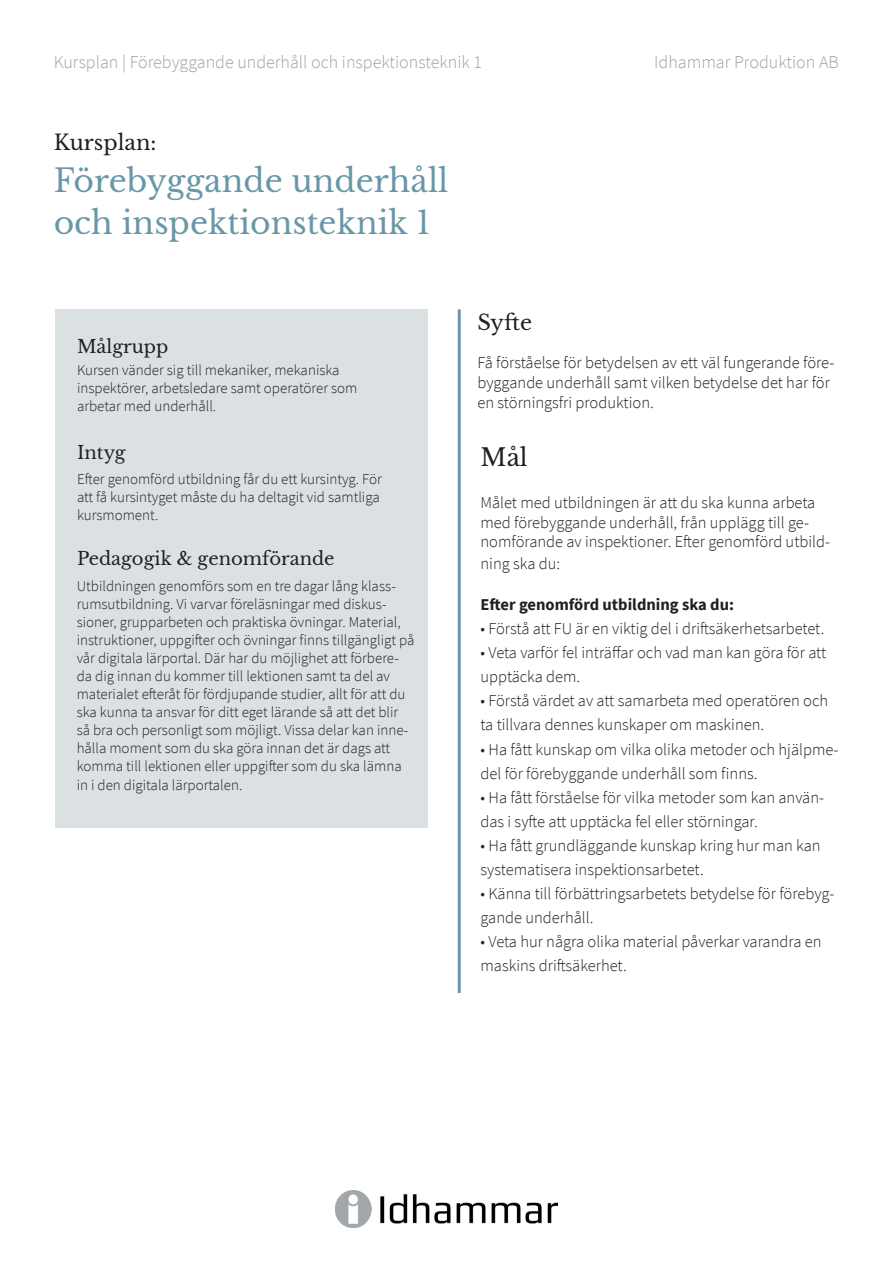
<style>
.page{position:relative;width:893px;height:1263px;background:#fff}
.page>*{position:absolute;margin:0;border:0;box-sizing:border-box;transform-origin:0 0}
.t1{font:31.5px/42px "Libre Baskerville";color:#6a97a7}
.t2{font:24px "Libre Baskerville";color:#231f20}
.t3{font:21px "Libre Baskerville";color:#231f20}
.t4{font:300 18px "Source Sans Pro";color:#a0a1a5}
.t5{font:18px "Libre Baskerville";color:#231f20}
.t6{font:300 16.5px/24px "Source Sans Pro";color:#231f20}
.t7{font:700 16.5px "Source Sans Pro";color:#231f20}
.t8{font:300 15px/18px "Source Sans Pro";color:#231f20}
</style>
<div class="page">
<div style="left:55px;top:309px;width:373px;height:519px;background:#dbe1e2"></div>
<img style="left:336px;top:1191px;width:221px;height:36px">
<hr style="left:458px;top:309px;width:3px;height:684px;background:#6a97a7">
<p class="t4" style="left:54px;top:50px;width:430px">Kursplan | Förebyggande underhåll och inspektionsteknik 1</p>
<p class="t4" style="left:654px;top:50px;width:186px">Idhammar Produktion AB</p>
<p class="t3" style="left:54px;top:129px;width:104px">Kursplan:</p>
<h1 class="t1" style="left:54px;top:160px;width:396px">Förebyggande underhåll och inspektionsteknik 1</h1>
<p class="t5" style="left:77px;top:335px;width:93px">Målgrupp</p>
<p class="t8" style="left:77px;top:361px;width:282px">Kursen vänder sig till mekaniker, mekaniska inspektörer, arbetsledare samt operatörer som arbetar med underhåll.</p>
<p class="t5" style="left:77px;top:442px;width:50px">Intyg</p>
<p class="t8" style="left:77px;top:470px;width:306px">Efter genomförd utbildning får du ett kursintyg. För att få kursintyget måste du ha deltagit vid samtliga kursmoment.</p>
<p class="t5" style="left:77px;top:547px;width:259px">Pedagogik &amp; genomförande</p>
<p class="t8" style="left:77px;top:577px;width:339px">Utbildningen genomförs som en tre dagar lång klass&shy;rumsutbildning. Vi varvar föreläsningar med diskus&shy;sioner, grupparbeten och praktiska övningar. Material, instruktioner, uppgifter och övningar finns tillgängligt på vår digitala lärportal. Där har du möjlighet att förbere&shy;da dig innan du kommer till lektionen samt ta del av materialet efteråt för fördjupande studier, allt för att du ska kunna ta ansvar för ditt eget lärande så att det blir så bra och personligt som möjligt. Vissa delar kan inne&shy;hålla moment som du ska göra innan det är dags att komma till lektionen eller uppgifter som du ska lämna</p>
<p class="t8" style="left:77px;top:776px;width:167px">in i den digitala lärportalen.</p>
<p class="t3" style="left:477px;top:309px;width:56px">Syfte</p>
<p class="t6" style="left:477px;top:353px;width:358px;line-height:19.8px">Få förståelse för betydelsen av ett väl fungerande före&shy;byggande underhåll samt vilken betydelse det har för en störningsfri produktion.</p>
<h2 class="t2" style="left:480px;top:443px;width:49px">Mål</h2>
<p class="t6" style="left:480px;top:492px;width:351px;line-height:19.8px">Målet med utbildningen är att du ska kunna arbeta med förebyggande underhåll, från upplägg till ge&shy;nomförande av inspektioner. Efter genomförd utbild-</p>
<p class="t6" style="left:480px;top:552px;width:81px">ning ska du:</p>
<p class="t7" style="left:480px;top:594px;width:255px">Efter genomförd utbildning ska du:</p>
<p class="t6" style="left:480px;top:617px;width:345px">• Förstå att FU är en viktig del i driftsäkerhetsarbetet.</p>
<p class="t6" style="left:480px;top:641px;width:347px">• Veta varför fel inträffar och vad man kan göra för att upptäcka dem.</p>
<p class="t6" style="left:480px;top:689px;width:349px">• Förstå värdet av att samarbeta med operatören och ta tillvara dennes kunskaper om maskinen.</p>
<p class="t6" style="left:480px;top:737px;width:359px">• Ha fått kunskap om vilka olika metoder och hjälpme&shy;del för förebyggande underhåll som finns.</p>
<p class="t6" style="left:480px;top:785px;width:345px">• Ha fått förståelse för vilka metoder som kan använ&shy;das i syfte att upptäcka fel eller störningar.</p>
<p class="t6" style="left:480px;top:833px;width:342px">• Ha fått grundläggande kunskap kring hur man kan systematisera inspektionsarbetet.</p>
<p class="t6" style="left:480px;top:881px;width:355px">• Känna till förbättringsarbetets betydelse för förebyg&shy;gande underhåll.</p>
<p class="t6" style="left:480px;top:929px;width:342px">• Veta hur några olika material påverkar varandra en maskins driftsäkerhet.</p>
</div>
